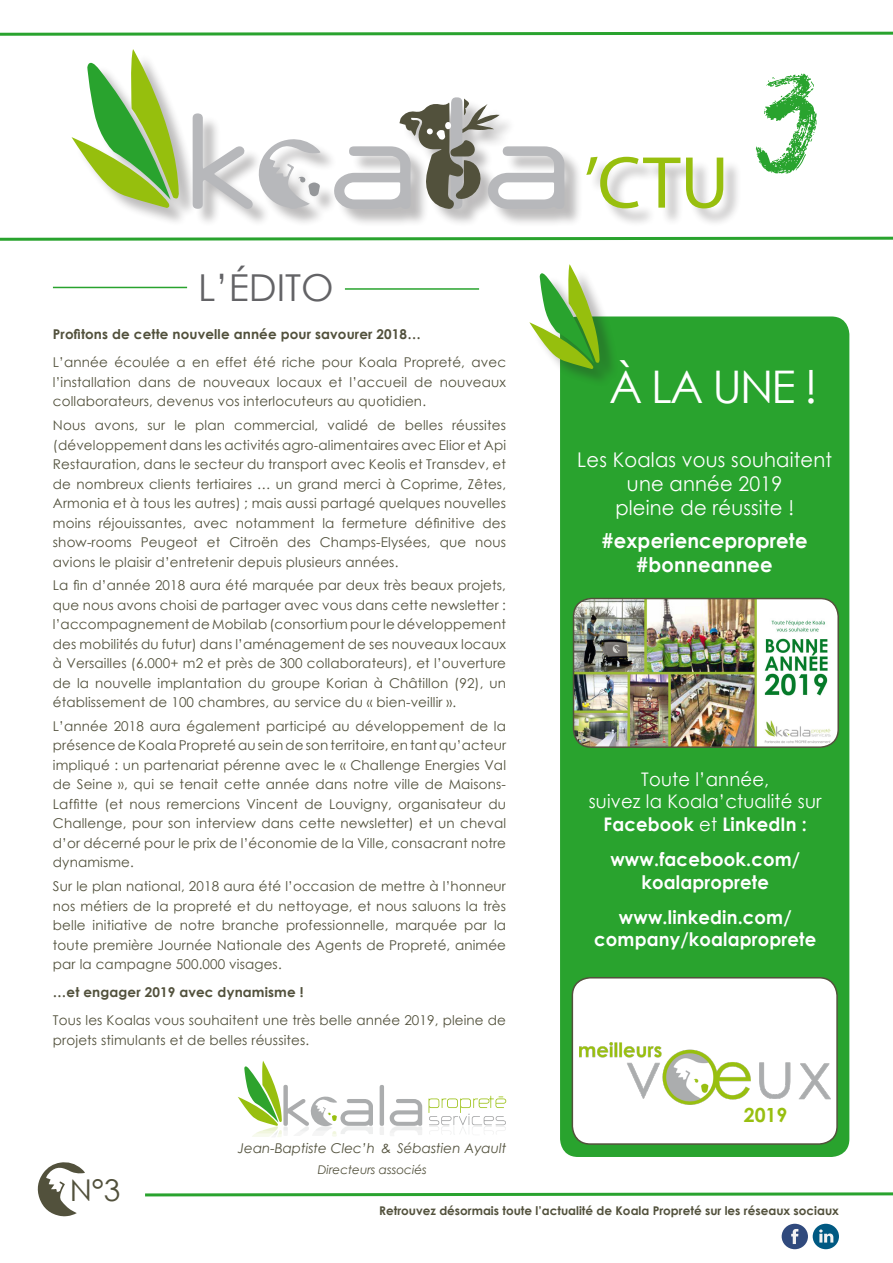
<style>
.page{position:relative;width:893px;height:1263px;background:#fff}
.page>*{position:absolute;margin:0;border:0;box-sizing:border-box;transform-origin:0 0}
.t1{font:105px "Dry Brush";color:#29a32e}
.t2{font:74.25px "Myriad Pro";color:#98bf0e}
.t3{font:45px "Century Gothic";color:#fff}
.t4{font:37.2px "Century Gothic";color:#636366}
.t5{font:30px "Century Gothic";color:#52513c}
.t6{font:20.25px/24px "Century Gothic";letter-spacing:.01em;color:#fff;text-align:center;scale:.96 1}
.t7{font:700 20.25px/24px "Century Gothic";letter-spacing:.01em;color:#fff;text-align:center;scale:.96 1}
.t8{font:700 19.5px "Century Gothic";color:#98bf10}
.t9{font:700 18.75px/22.5px "Century Gothic";letter-spacing:.01em;color:#fff;text-align:center;scale:.96 1}
.t10{font:18.75px/22.5px "Century Gothic";letter-spacing:.01em;color:#fff;text-align:center;scale:.96 1}
.t11{font:13.5px/19.5px "Century Gothic";letter-spacing:.01em;color:#52513c;text-align:justify}
.t12{font:700 13.5px "Century Gothic";letter-spacing:.01em;color:#52513c}
.t13{font:italic 13.5px "Century Gothic";color:#52513c}
.t14{font:700 12px "Century Gothic";color:#52513c}
.t15{font:italic 12px "Century Gothic";color:#52513c}
.s1{font-weight:700}
</style>
<div class="page">
<div style="left:75px;top:53px;width:122px;height:173px;background:#231f20;opacity:.3"></div>
<svg style="left:72px;top:49px;width:108px;height:159px"></svg>
<div style="left:589px;top:159px;width:153px;height:68px;background:#231f20;opacity:.3"></div>
<div style="left:195px;top:100px;width:388px;height:128px;background:#231f20;opacity:.3"></div>
<svg style="left:193px;top:113px;width:128px;height:96px"></svg>
<svg style="left:332px;top:97px;width:232px;height:112px"></svg>
<svg style="left:0;top:31px;width:893px;height:5px"></svg>
<svg style="left:0;top:236px;width:893px;height:5px"></svg>
<svg style="left:37px;top:1162px;width:48px;height:54px"></svg>
<svg style="left:145px;top:1192px;width:748px;height:5px"></svg>
<div style="left:560px;top:316px;width:289px;height:841px;background:#29a32e;border-radius:18px"></div>
<div style="left:782px;top:1224px;width:26px;height:25px;background:#304a7d;border-radius:50%"></div>
<svg style="left:791px;top:1229px;width:7px;height:15px"></svg>
<div style="left:813px;top:1224px;width:26px;height:25px;background:#005982;border-radius:50%"></div>
<svg style="left:819px;top:1229px;width:14px;height:13px"></svg>
<svg style="left:380px;top:1085px;width:42px;height:50px"></svg>
<svg style="left:238px;top:1061px;width:135px;height:76px"></svg>
<svg style="left:428px;top:1096px;width:78px;height:39px"></svg>
<hr style="left:53px;top:287px;width:134px;height:1px;background:#29a32e">
<hr style="left:345px;top:288px;width:134px;height:2px;background:#29a32e">
<div style="left:533px;top:268px;width:85px;height:119px;background:#231f20;opacity:.3"></div>
<svg style="left:529px;top:264px;width:71px;height:105px"></svg>
<div style="left:572px;top:978px;width:265px;height:166px;background:#fff;border-radius:18px"></div>
<div style="left:572px;top:977px;width:266px;height:168px;border:2px solid #52513c;border-radius:18px"></div>
<img style="left:579px;top:1042px;width:251px;height:63px">
<div style="left:740px;top:1099px;width:51px;height:30px;background:#fff"></div>
<img style="left:573px;top:598px;width:265px;height:149px">
<div style="left:573px;top:598px;width:266px;height:150px;border:2px solid #52513c;border-radius:18px"></div>
<h3 class="t4" style="left:198px;top:262px;width:137px">L’ÉDITO</h3>
<p class="t12" style="left:53px;top:324px;width:369px">Profitons de cette nouvelle année pour savourer 2018…</p>
<p class="t11" style="left:53px;top:352px;width:455px">L’année écoulée a en effet été riche pour Koala Propreté, avec l’installation dans de nouveaux locaux et l’accueil de nouveaux collaborateurs, devenus vos interlocuteurs au quotidien.</p>
<p class="t11" style="left:53px;top:415px;width:455px">Nous avons, sur le plan commercial, validé de belles réussites (développement dans les activités agro-alimentaires avec Elior et Api Restauration, dans le secteur du transport avec Keolis et Transdev, et de nombreux clients tertiaires … un grand merci à Coprime, Zêtes, Armonia et à tous les autres) ; mais aussi partagé quelques nouvelles moins réjouissantes, avec notamment la fermeture définitive des show-rooms Peugeot et Citroën des Champs-Elysées, que nous avions le plaisir d’entretenir depuis plusieurs années.</p>
<p class="t11" style="left:53px;top:575px;width:455px">La fin d’année 2018 aura été marquée par deux très beaux projets, que nous avons choisi de partager avec vous dans cette newsletter : l’accompagnement de Mobilab (consortium pour le développement des mobilités du futur) dans l’aménagement de ses nouveaux locaux à Versailles (6.000+ m2 et près de 300 collaborateurs), et l’ouverture de la nouvelle implantation du groupe Korian à Châtillon (92), un établissement de 100 chambres, au service du « bien-veillir ».</p>
<p class="t11" style="left:53px;top:716px;width:455px">L’année 2018 aura également participé au développement de la présence de Koala Propreté au sein de son territoire, en tant qu’acteur impliqué : un partenariat pérenne avec le « Challenge Energies Val de Seine », qui se tenait cette année dans notre ville de Maisons-Laffitte (et nous remercions Vincent de Louvigny, organisateur du Challenge, pour son interview dans cette newsletter) et un cheval d’or décerné pour le prix de l’économie de la Ville, consacrant notre dynamisme.</p>
<p class="t11" style="left:53px;top:876px;width:455px">Sur le plan national, 2018 aura été l’occasion de mettre à l’honneur nos métiers de la propreté et du nettoyage, et nous saluons la très belle initiative de notre branche professionnelle, marquée par la toute première Journée Nationale des Agents de Propreté, animée par la campagne 500.000 visages.</p>
<p class="t12" style="left:53px;top:982px;width:252px">…et engager 2019 avec dynamisme !</p>
<p class="t11" style="left:53px;top:1010px;width:455px">Tous les Koalas vous souhaitent une très belle année 2019, pleine de projets stimulants et de belles réussites.</p>
<h3 class="t5" style="left:70px;top:1169px;width:52px">N°3</h3>
<p class="t13" style="left:238px;top:1138px;width:270px">Jean-Baptiste Clec’h &amp; Sébastien Ayault</p>
<p class="t15" style="left:318px;top:1161px;width:111px">Directeurs associés</p>
<h2 class="t2" style="left:584px;top:137px;width:147px">’CTU</h2>
<h1 class="t1" style="left:756px;top:50px;width:70px">3</h1>
<h3 class="t3" style="left:609px;top:355px;width:210px">À LA UNE !</h3>
<h3 class="t6" style="left:577px;top:448px;width:267px">Les Koalas vous souhaitent une année 2019<br>pleine de réussite !</h3>
<h3 class="t7" style="left:602px;top:527px;width:216px">#experienceproprete #bonneannee</h3>
<h3 class="t10" style="left:589px;top:767px;width:244px">Toute l’année,<br>suivez la Koala’ctualité sur<br><span class="s1">Facebook</span> et <span class="s1">LinkedIn :</span></h3>
<h3 class="t9" style="left:610px;top:847px;width:199px">www.facebook.com/ koalaproprete</h3>
<h3 class="t9" style="left:594px;top:905px;width:233px">www.linkedin.com/ company/koalaproprete</h3>
<h3 class="t8" style="left:744px;top:1100px;width:45px">2019</h3>
<p class="t14" style="left:379px;top:1201px;width:461px">Retrouvez désormais toute l’actualité de Koala Propreté sur les réseaux sociaux</p>
</div>
